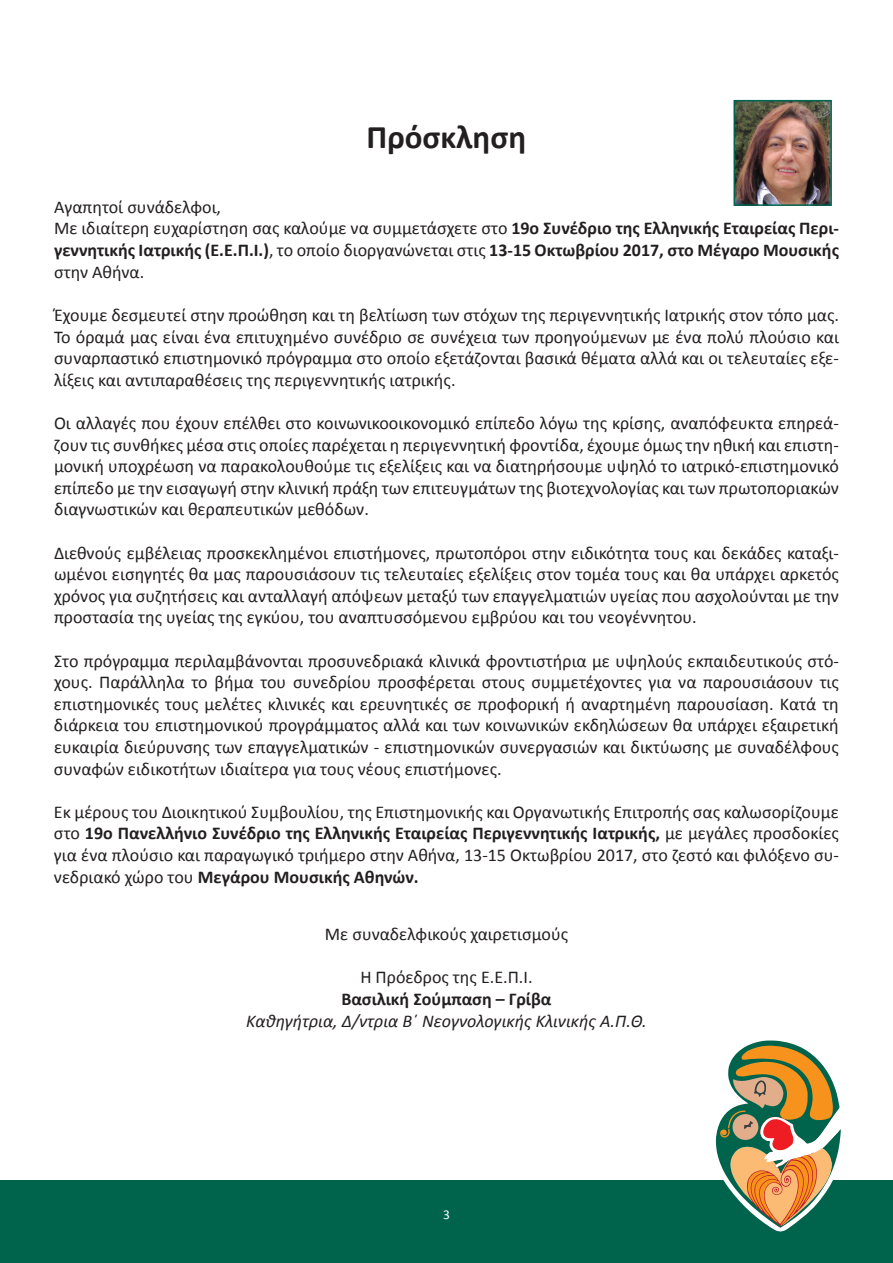
<style>
.page{position:relative;width:893px;height:1263px;background:#fff}
.page>*{position:absolute;margin:0;border:0;box-sizing:border-box;transform-origin:0 0}
.t1{font:700 33px "Calibri";color:#231f20}
.t2{font:18px/21.6px "Calibri";color:#231f20;text-align:justify}
.t3{font:italic 18px "Calibri";color:#231f20}
.t4{font:700 18px "Calibri";color:#231f20}
.t5{font:13.5px "Calibri";color:#fff}
.s1{font-weight:700}
</style>
<div class="page">
<div style="left:0;top:1181px;width:893px;height:82px;background:#00644d"></div>
<svg style="left:701px;top:1040px;width:149px;height:192px"></svg>
<img style="left:736px;top:103px;width:93px;height:100px">
<div style="left:733px;top:100px;width:99px;height:106px;border:2px solid #00654e"></div>
<h1 class="t1" style="left:367px;top:116px;width:161px">Πρόσκληση</h1>
<p class="t2" style="left:54px;top:196px;width:786px;text-align:left">Αγαπητοί συνάδελφοι,<br>Με ιδιαίτερη ευχαρίστηση σας καλούμε να συμμετάσχετε στο <span class="s1">19ο Συνέδριο της Ελληνικής Εταιρείας Περι&shy;γεννητικής Ιατρικής (Ε.Ε.Π.Ι.)</span>, το οποίο διοργανώνεται στις <span class="s1">13-15 Οκτωβρίου 2017, στο Μέγαρο Μουσικής </span>στην Αθήνα.</p>
<p class="t2" style="left:54px;top:304px;width:786px">Έχουμε δεσμευτεί στην προώθηση και τη βελτίωση των στόχων της περιγεννητικής Ιατρικής στον τόπο μας.<br>Το όραμά μας είναι ένα επιτυχημένο συνέδριο σε συνέχεια των προηγούμενων με ένα πολύ πλούσιο και συναρπαστικό επιστημονικό πρόγραμμα στο οποίο εξετάζονται βασικά θέματα αλλά και οι τελευταίες εξε&shy;λίξεις και αντιπαραθέσεις της περιγεννητικής ιατρικής.</p>
<p class="t2" style="left:54px;top:412px;width:786px">Οι αλλαγές που έχουν επέλθει στο κοινωνικοοικονομικό επίπεδο λόγω της κρίσης, αναπόφευκτα επηρεά&shy;ζουν τις συνθήκες μέσα στις οποίες παρέχεται η περιγεννητική φροντίδα, έχουμε όμως την ηθική και επιστη&shy;μονική υποχρέωση να παρακολουθούμε τις εξελίξεις και να διατηρήσουμε υψηλό το ιατρικό-επιστημονικό επίπεδο με την εισαγωγή στην κλινική πράξη των επιτευγμάτων της βιοτεχνολογίας και των πρωτοποριακών διαγνωστικών και θεραπευτικών μεθόδων.</p>
<p class="t2" style="left:54px;top:542px;width:786px">Διεθνούς εμβέλειας προσκεκλημένοι επιστήμονες, πρωτοπόροι στην ειδικότητα τους και δεκάδες καταξι&shy;ωμένοι εισηγητές θα μας παρουσιάσουν τις τελευταίες εξελίξεις στον τομέα τους και θα υπάρχει αρκετός χρόνος για συζητήσεις και ανταλλαγή απόψεων μεταξύ των επαγγελματιών υγείας που ασχολούνται με την προστασία της υγείας της εγκύου, του αναπτυσσόμενου εμβρύου και του νεογέννητου.</p>
<p class="t2" style="left:54px;top:650px;width:786px">Στο πρόγραμμα περιλαμβάνονται προσυνεδριακά κλινικά φροντιστήρια με υψηλούς εκπαιδευτικούς στό&shy;χους. Παράλληλα το βήμα του συνεδρίου προσφέρεται στους συμμετέχοντες για να παρουσιάσουν τις επιστημονικές τους μελέτες κλινικές και ερευνητικές σε προφορική ή αναρτημένη παρουσίαση. Κατά τη διάρκεια του επιστημονικού προγράμματος αλλά και των κοινωνικών εκδηλώσεων θα υπάρχει εξαιρετική ευκαιρία διεύρυνσης των επαγγελματικών - επιστημονικών συνεργασιών και δικτύωσης με συναδέλφους συναφών ειδικοτήτων ιδιαίτερα για τους νέους επιστήμονες.</p>
<p class="t2" style="left:54px;top:801px;width:786px">Εκ μέρους του Διοικητικού Συμβουλίου, της Επιστημονικής και Οργανωτικής Επιτροπής σας καλωσορίζουμε στο <span class="s1">19ο Πανελλήνιο Συνέδριο της Ελληνικής Εταιρείας Περιγεννητικής Ιατρικής,</span> με μεγάλες προσδοκίες για ένα πλούσιο και παραγωγικό τριήμερο στην Αθήνα, 13-15 Οκτωβρίου 2017, στο ζεστό και φιλόξενο συ&shy;νεδριακό χώρο του <span class="s1">Μεγάρου Μουσικής Αθηνών.</span></p>
<p class="t2" style="left:325px;top:923px;width:245px">Με συναδελφικούς χαιρετισμούς</p>
<p class="t2" style="left:360px;top:967px;width:174px">Η Πρόεδρος της Ε.Ε.Π.Ι.</p>
<p class="t4" style="left:341px;top:987px;width:212px">Βασιλική Σούμπαση – Γρίβα</p>
<p class="t3" style="left:246px;top:1008px;width:402px">Καθηγήτρια, Δ/ντρια Β΄ Νεογνολογικής Κλινικής Α.Π.Θ.</p>
<p class="t5" style="left:443px;top:1206px;width:8px">3</p>
</div>
